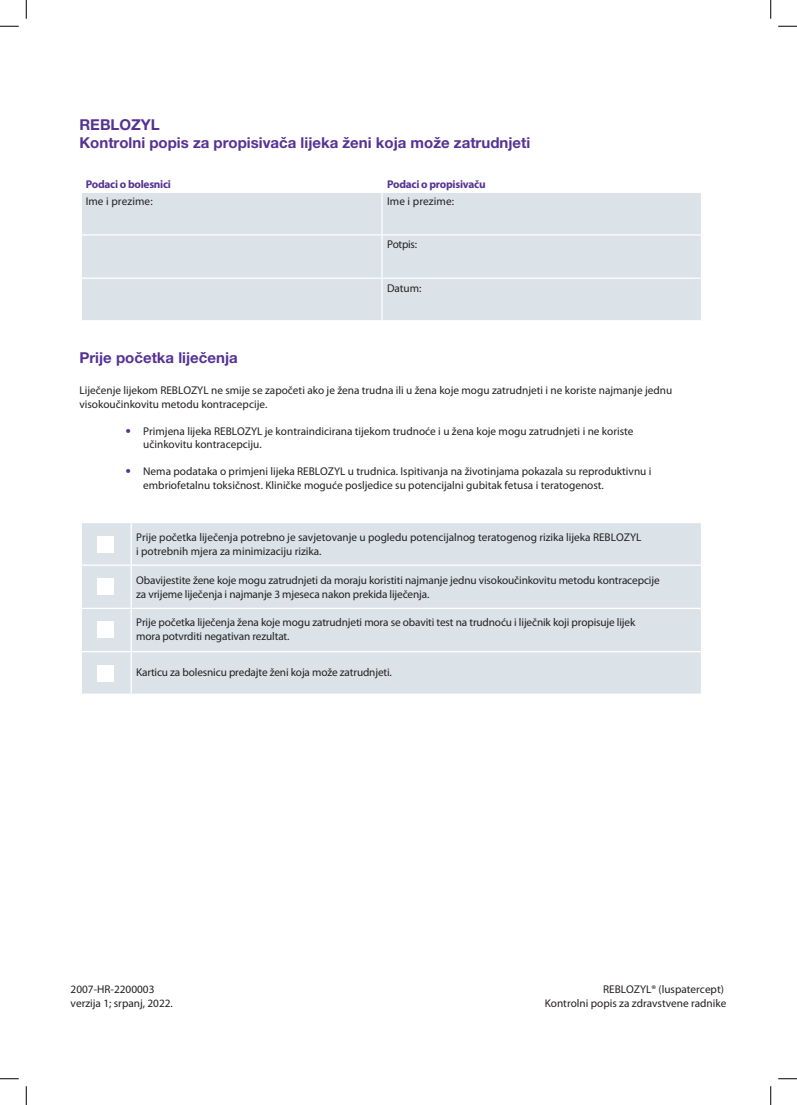
<style>
.page{position:relative;width:797px;height:1105px;background:#fff}
.page>*{position:absolute;margin:0;border:0;box-sizing:border-box;transform-origin:0 0}
.t1{font:700 15px/18px "Helvetica Neue LT Pro";color:#553394}
.t2{font:11.25px/13.5px "Myriad Pro";color:#231f20}
.t3{font:700 11.25px "Myriad Pro";letter-spacing:-.025em;color:#553394}
.s1{font-family:"Helvetica Neue LT Pro";font-weight:100;font-stretch:expanded;color:#553394}
</style>
<div class="page">
<div style="left:82px;top:193px;width:619px;height:127px;background:#dbe3e9"></div>
<hr style="left:381px;top:193px;width:1px;height:41px;background:#fff">
<hr style="left:82px;top:234px;width:300px;height:2px;background:#fff">
<hr style="left:382px;top:234px;width:319px;height:2px;background:#fff">
<hr style="left:381px;top:236px;width:1px;height:42px;background:#fff">
<hr style="left:82px;top:278px;width:300px;height:1px;background:#fff">
<hr style="left:382px;top:278px;width:319px;height:1px;background:#fff">
<hr style="left:381px;top:279px;width:1px;height:41px;background:#fff">
<div style="left:82px;top:523px;width:619px;height:171px;background:#dbe3e9"></div>
<hr style="left:82px;top:651px;width:49px;height:1px;background:#fff">
<hr style="left:131px;top:651px;width:570px;height:1px;background:#fff">
<hr style="left:131px;top:523px;width:1px;height:41px;background:#fff">
<hr style="left:82px;top:564px;width:49px;height:2px;background:#fff">
<hr style="left:131px;top:564px;width:570px;height:2px;background:#fff">
<hr style="left:131px;top:566px;width:1px;height:42px;background:#fff">
<hr style="left:82px;top:608px;width:49px;height:1px;background:#fff">
<hr style="left:131px;top:608px;width:570px;height:1px;background:#fff">
<hr style="left:131px;top:609px;width:1px;height:42px;background:#fff">
<hr style="left:131px;top:652px;width:1px;height:42px;background:#fff">
<div style="left:97px;top:536px;width:17px;height:16px;background:#fff"></div>
<div style="left:97px;top:578px;width:17px;height:17px;background:#fff"></div>
<div style="left:97px;top:621px;width:17px;height:17px;background:#fff"></div>
<div style="left:97px;top:665px;width:17px;height:16px;background:#fff"></div>
<svg style="left:0;top:25px;width:19px;height:2px"></svg>
<svg style="left:778px;top:25px;width:19px;height:2px"></svg>
<svg style="left:0;top:1078px;width:19px;height:1px"></svg>
<svg style="left:778px;top:1078px;width:19px;height:1px"></svg>
<svg style="left:25px;top:0;width:2px;height:19px"></svg>
<svg style="left:25px;top:1086px;width:2px;height:19px"></svg>
<svg style="left:770px;top:0;width:1px;height:19px"></svg>
<svg style="left:770px;top:1086px;width:1px;height:19px"></svg>
<h1 class="t1" style="left:79px;top:115px;width:452px">REBLOZYL<br>Kontrolni popis za propisivača lijeka ženi koja može zatrudnjeti</h1>
<p class="t3" style="left:86px;top:178px;width:87px">Podaci o bolesnici</p>
<p class="t3" style="left:387px;top:178px;width:100px">Podaci o propisivaču</p>
<p class="t2" style="left:86px;top:195px;width:68px">Ime i prezime:</p>
<p class="t2" style="left:387px;top:195px;width:69px">Ime i prezime:</p>
<p class="t2" style="left:387px;top:238px;width:32px">Potpis:</p>
<p class="t2" style="left:387px;top:281px;width:36px">Datum:</p>
<h1 class="t1" style="left:79px;top:348px;width:160px">Prije početka liječenja</h1>
<p class="t2" style="left:79px;top:384px;width:594px">Liječenje lijekom REBLOZYL ne smije se započeti ako je žena trudna ili u žena koje mogu zatrudnjeti i ne koriste najmanje jednu visokoučinkovitu metodu kontracepcije.</p>
<p class="t2" style="left:143px;top:424px;width:492px;text-indent:-18px"><span class="s1">•</span> Primjena lijeka REBLOZYL je kontraindicirana tijekom trudnoće i u žena koje mogu zatrudnjeti i ne koriste učinkovitu kontracepciju.</p>
<p class="t2" style="left:143px;top:465px;width:509px;text-indent:-18px"><span class="s1">•</span> Nema podataka o primjeni lijeka REBLOZYL u trudnica. Ispitivanja na životinjama pokazala su reproduktivnu i embriofetalnu toksičnost. Kliničke moguće posljedice su potencijalni gubitak fetusa i teratogenost.</p>
<p class="t2" style="left:136px;top:531px;width:506px">Prije početka liječenja potrebno je savjetovanje u pogledu potencijalnog teratogenog rizika lijeka REBLOZYL i potrebnih mjera za minimizaciju rizika.</p>
<p class="t2" style="left:136px;top:574px;width:525px">Obavijestite žene koje mogu zatrudnjeti da moraju koristiti najmanje jednu visokoučinkovitu metodu kontracepcije za vrijeme liječenja i najmanje 3 mjeseca nakon prekida liječenja.</p>
<p class="t2" style="left:136px;top:616px;width:500px">Prije početka liječenja žena koje mogu zatrudnjeti mora se obaviti test na trudnoću i liječnik koji propisuje lijek mora potvrditi negativan rezultat.</p>
<p class="t2" style="left:136px;top:666px;width:257px">Karticu za bolesnicu predajte ženi koja može zatrudnjeti.</p>
<p class="t2" style="left:71px;top:983px;width:104px">2007-HR-2200003 verzija 1; srpanj, 2022.</p>
<p class="t2" style="left:545px;top:983px;width:183px;text-align:right">REBLOZYL® (luspatercept)<br>Kontrolni popis za zdravstvene radnike</p>
</div>
